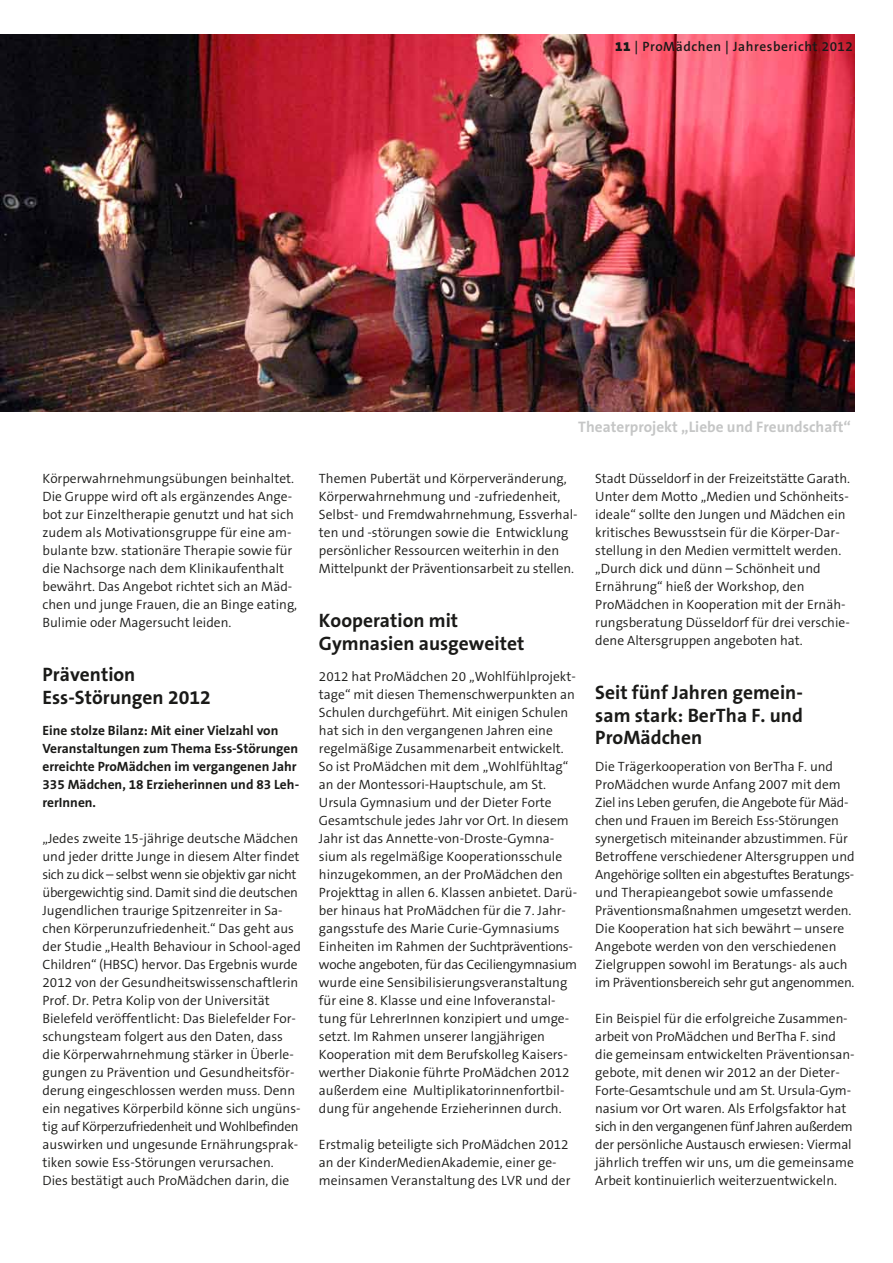
<style>
.page{position:relative;width:893px;height:1263px;background:#fff}
.page>*{position:absolute;margin:0;border:0;box-sizing:border-box;transform-origin:0 0}
.t1{font:700 19.5px/22.5px "The Sans CE B7";color:#1a1a18}
.t2{font:700 15.3px "The Sans CE B7";color:#c5c6c6}
.t3{font:300 13.5px/18px "The Sans CE B4";color:#1a1a18}
.t4{font:700 13.5px/18px "The Sans CE B7";color:#1a1a18}
.t5{font:600 13.5px "The Sans CE B6";letter-spacing:.04em;color:#1a1a18}
.s1{font-family:"The Sans CE B9";font-weight:900}
</style>
<div class="page">
<img style="left:0;top:34px;width:855px;height:377px">
<p class="t5" style="left:615px;top:39px;width:239px"><span class="s1">11</span> | ProMädchen | Jahresbericht 2012</p>
<p class="t3" style="left:43px;top:470px;width:256px">Körperwahrnehmungsübungen beinhaltet.<br>Die Gruppe wird oft als ergänzendes Ange&shy;bot zur Einzeltherapie genutzt und hat sich zudem als Motivationsgruppe für eine am&shy;bulante bzw. stationäre Therapie sowie für die Nachsorge nach dem Klinikaufenthalt bewährt. Das Angebot richtet sich an Mäd&shy;chen und junge Frauen, die an Binge eating, Bulimie oder Magersucht leiden.</p>
<h1 class="t1" style="left:43px;top:664px;width:170px">Prävention<br>Ess-Störungen 2012</h1>
<p class="t4" style="left:43px;top:722px;width:258px">Eine stolze Bilanz: Mit einer Vielzahl von Veranstaltungen zum Thema Ess-Störungen erreichte ProMädchen im vergangenen Jahr 335 Mädchen, 18 Erzieherinnen und 83 Leh&shy;rerInnen.</p>
<p class="t3" style="left:43px;top:830px;width:260px">„Jedes zweite 15-jährige deutsche Mädchen und jeder dritte Junge in diesem Alter findet sich zu dick – selbst wenn sie objektiv gar nicht übergewichtig sind. Damit sind die deutschen Jugendlichen traurige Spitzenreiter in Sa&shy;chen Körperunzufriedenheit.“ Das geht aus der Studie „Health Behaviour in School-aged Children“ (HBSC) hervor. Das Ergebnis wurde 2012 von der Gesundheitswissenschaftlerin Prof. Dr. Petra Kolip von der Universität Bielefeld veröffentlicht: Das Bielefelder For&shy;schungsteam folgert aus den Daten, dass die Körperwahrnehmung stärker in Überle&shy;gungen zu Prävention und Gesundheitsför&shy;derung eingeschlossen werden muss. Denn ein negatives Körperbild könne sich ungüns&shy;tig auf Körperzufriedenheit und Wohlbefinden auswirken und ungesunde Ernährungsprak&shy;tiken sowie Ess-Störungen verursachen.<br>Dies bestätigt auch ProMädchen darin, die</p>
<p class="t2" style="left:578px;top:418px;width:274px">Theaterprojekt „Liebe und Freundschaft“</p>
<p class="t3" style="left:319px;top:470px;width:260px">Themen Pubertät und Körperveränderung, Körperwahrnehmung und -zufriedenheit, Selbst- und Fremdwahrnehmung, Essverhal&shy;ten und -störungen sowie die Entwicklung persönlicher Ressourcen weiterhin in den Mittelpunkt der Präventionsarbeit zu stellen.</p>
<h1 class="t1" style="left:319px;top:610px;width:207px">Kooperation mit<br>Gymnasien ausgeweitet</h1>
<p class="t3" style="left:319px;top:668px;width:260px">2012 hat ProMädchen 20 „Wohlfühlprojekt&shy;tage“ mit diesen Themenschwerpunkten an Schulen durchgeführt. Mit einigen Schulen hat sich in den vergangenen Jahren eine regelmäßige Zusammenarbeit entwickelt.<br>So ist ProMädchen mit dem „Wohlfühltag“ an der Montessori-Hauptschule, am St.<br>Ursula Gymnasium und der Dieter Forte Gesamtschule jedes Jahr vor Ort. In diesem Jahr ist das Annette-von-Droste-Gymna&shy;sium als regelmäßige Kooperationsschule hinzugekommen, an der ProMädchen den Projekttag in allen 6. Klassen anbietet. Darü&shy;ber hinaus hat ProMädchen für die 7. Jahr&shy;gangsstufe des Marie Curie-Gymnasiums Einheiten im Rahmen der Suchtpräventions&shy;woche angeboten, für das Ceciliengymnasium wurde eine Sensibilisierungsveranstaltung für eine 8. Klasse und eine Infoveranstal&shy;tung für LehrerInnen konzipiert und umge&shy;setzt. Im Rahmen unserer langjährigen Kooperation mit dem Berufskolleg Kaisers&shy;werther Diakonie führte ProMädchen 2012 außerdem eine Multiplikatorinnenfortbil&shy;dung für angehende Erzieherinnen durch.</p>
<p class="t3" style="left:319px;top:1136px;width:253px">Erstmalig beteiligte sich ProMädchen 2012 an der KinderMedienAkademie, einer ge&shy;meinsamen Veranstaltung des LVR und der</p>
<p class="t3" style="left:595px;top:470px;width:256px">Stadt Düsseldorf in der Freizeitstätte Garath.<br>Unter dem Motto „Medien und Schönheits&shy;ideale“ sollte den Jungen und Mädchen ein kritisches Bewusstsein für die Körper-Dar&shy;stellung in den Medien vermittelt werden. „Durch dick und dünn – Schönheit und Ernährung“ hieß der Workshop, den ProMädchen in Kooperation mit der Ernäh&shy;rungsberatung Düsseldorf für drei verschie&shy;dene Altersgruppen angeboten hat.</p>
<h1 class="t1" style="left:595px;top:682px;width:209px;text-align:justify">Seit fünf Jahren gemein&shy;sam stark: BerTha F. und ProMädchen</h1>
<p class="t3" style="left:595px;top:758px;width:261px">Die Trägerkooperation von BerTha F. und ProMädchen wurde Anfang 2007 mit dem Ziel ins Leben gerufen, die Angebote für Mäd&shy;chen und Frauen im Bereich Ess-Störungen synergetisch miteinander abzustimmen. Für Betroffene verschiedener Altersgruppen und Angehörige sollten ein abgestuftes Beratungs&shy;und Therapieangebot sowie umfassende Präventionsmaßnahmen umgesetzt werden.<br>Die Kooperation hat sich bewährt – unsere Angebote werden von den verschiedenen Zielgruppen sowohl im Beratungs- als auch im Präventionsbereich sehr gut angenommen.</p>
<p class="t3" style="left:595px;top:1010px;width:261px">Ein Beispiel für die erfolgreiche Zusammen&shy;arbeit von ProMädchen und BerTha F. sind die gemeinsam entwickelten Präventionsan&shy;gebote, mit denen wir 2012 an der Dieter-Forte-Gesamtschule und am St. Ursula--Gym&shy;nasium vor Ort waren. Als Erfolgsfaktor hat sich in den vergangenen fünf Jahren außerdem der persönliche Austausch erwiesen: Viermal jährlich treffen wir uns, um die gemeinsame Arbeit kontinuierlich weiterzuentwickeln.</p>
</div>
